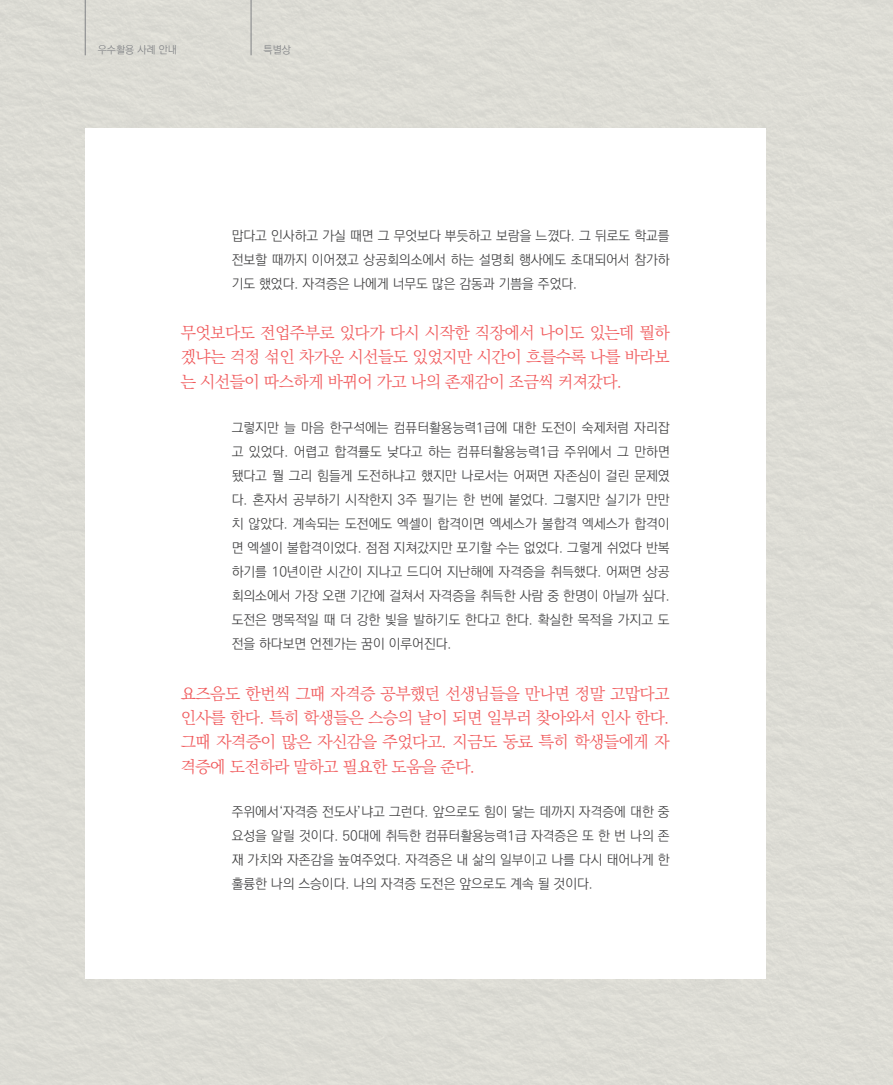
<style>
.page{position:relative;width:893px;height:1085px;background:#fff}
.page>*{position:absolute;margin:0;border:0;box-sizing:border-box;transform-origin:0 0}
.t1{font:300 16.5px/24.3px "Ko Pub Batang";letter-spacing:-.03em;color:#f0595b;text-align:justify}
.본문{font:300 13.5px/24px "Ko Pub Dotum";color:#3e3e3f;text-align:justify}
.t2{font:300 10.5px "Ko Pub Dotum";color:#808285}
</style>
<div class="page">
<hr style="left:85px;top:0;width:1px;height:55px;background:#808285">
<hr style="left:251px;top:0;width:1px;height:55px;background:#808285">
<p class="t2" style="left:98px;top:45px;width:81px">우수활용 사례 안내</p>
<p class="t2" style="left:264px;top:45px;width:29px">특별상</p>
<p class="본문" style="left:232px;top:224px;width:439px">맙다고 인사하고 가실 때면 그 무엇보다 뿌듯하고 보람을 느꼈다. 그 뒤로도 학교를 전보할 때까지 이어졌고 상공회의소에서 하는 설명회 행사에도 초대되어서 참가하 기도 했었다. 자격증은 나에게 너무도 많은 감동과 기쁨을 주었다.</p>
<p class="t1" style="left:181px;top:322px;width:490px">무엇보다도 전업주부로 있다가 다시 시작한 직장에서 나이도 있는데 뭘하 겠냐는 걱정 섞인 차가운 시선들도 있었지만 시간이 흐를수록 나를 바라보 는 시선들이 따스하게 바뀌어 가고 나의 존재감이 조금씩 커져갔다.</p>
<p class="본문" style="left:232px;top:416px;width:440px">그렇지만 늘 마음 한구석에는 컴퓨터활용능력1급에 대한 도전이 숙제처럼 자리잡 고 있었다. 어렵고 합격률도 낮다고 하는 컴퓨터활용능력1급 주위에서 그 만하면 됐다고 뭘 그리 힘들게 도전하냐고 했지만 나로서는 어쩌면 자존심이 걸린 문제였 다. 혼자서 공부하기 시작한지 3주 필기는 한 번에 붙었다. 그렇지만 실기가 만만 치 않았다. 계속되는 도전에도 엑셀이 합격이면 엑세스가 불합격 엑세스가 합격이 면 엑셀이 불합격이었다. 점점 지쳐갔지만 포기할 수는 없었다. 그렇게 쉬었다 반복 하기를 10년이란 시간이 지나고 드디어 지난해에 자격증을 취득했다. 어쩌면 상공 회의소에서 가장 오랜 기간에 걸쳐서 자격증을 취득한 사람 중 한명이 아닐까 싶다. 도전은 맹목적일 때 더 강한 빛을 발하기도 한다고 한다. 확실한 목적을 가지고 도 전을 하다보면 언젠가는 꿈이 이루어진다.</p>
<p class="t1" style="left:181px;top:682px;width:490px">요즈음도 한번씩 그때 자격증 공부했던 선생님들을 만나면 정말 고맙다고 인사를 한다. 특히 학생들은 스승의 날이 되면 일부러 찾아와서 인사 한다. 그때 자격증이 많은 자신감을 주었다고. 지금도 동료 특히 학생들에게 자 격증에 도전하라 말하고 필요한 도움을 준다.</p>
<p class="본문" style="left:232px;top:800px;width:439px">주위에서‘자격증 전도사’냐고 그런다. 앞으로도 힘이 닿는 데까지 자격증에 대한 중 요성을 알릴 것이다. 50대에 취득한 컴퓨터활용능력1급 자격증은 또 한 번 나의 존 재 가치와 자존감을 높여주었다. 자격증은 내 삶의 일부이고 나를 다시 태어나게 한 훌륭한 나의 스승이다. 나의 자격증 도전은 앞으로도 계속 될 것이다.</p>
</div>
